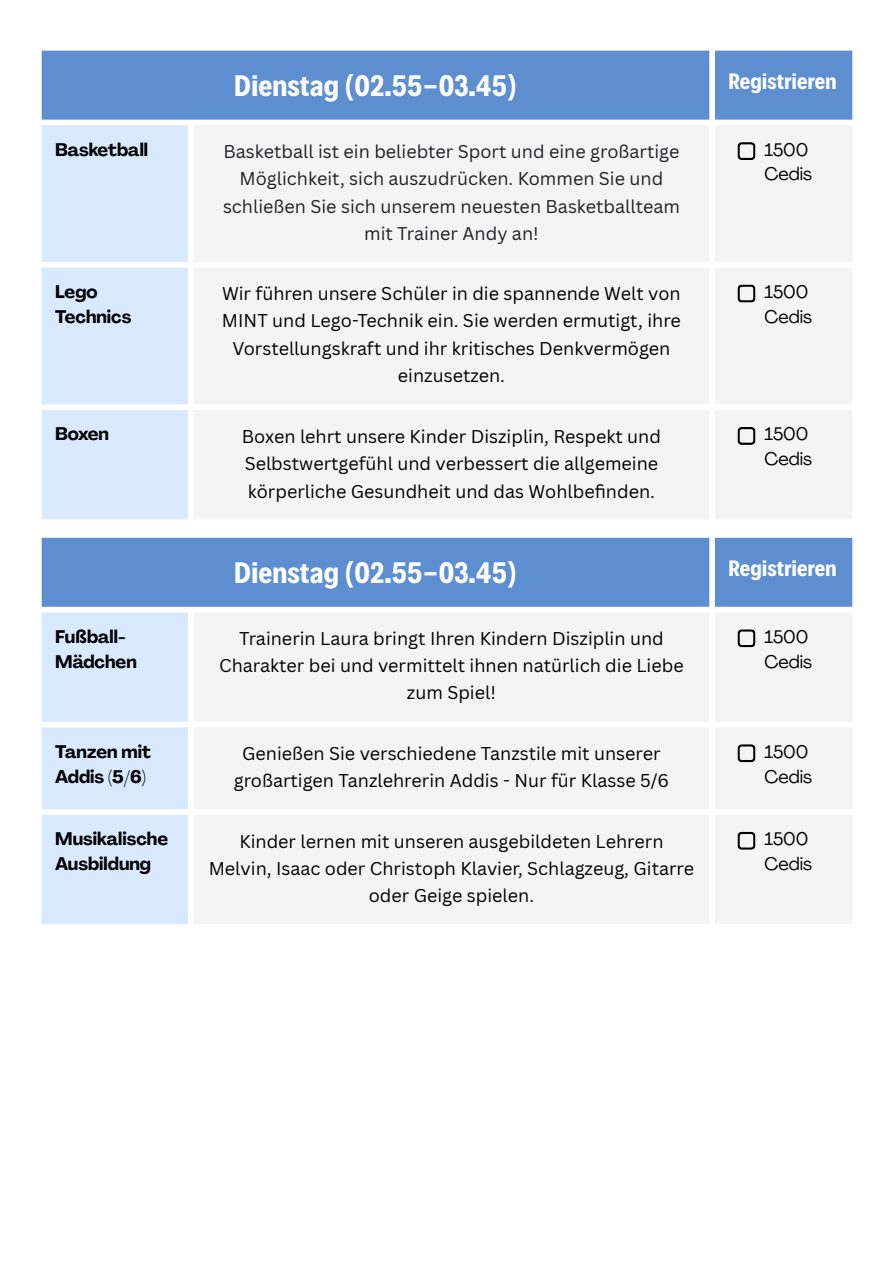
<style>
.page{position:relative;width:894px;height:1263px;background:#fff}
.page>*{position:absolute;margin:0;border:0;box-sizing:border-box;transform-origin:0 0}
.t1{font:700 30px "Decalotype";color:#fff}
.t2{font:700 22.5px "Decalotype";color:#fff}
.t3{font:18px/27px "Canva Sans";color:#000;text-align:center}
.t4{font:18px/27.3px "Canva Sans";color:#202124;text-align:center}
.t5{font:700 18px/24.8px "Agrandir";color:#000}
.t6{font:18px/24.8px "Agrandir";color:#000}
</style>
<div class="page">
<div style="left:42px;top:51px;width:810px;height:69px;background:#5d8fd0"></div>
<div style="left:42px;top:125px;width:146px;height:394px;background:#d9e9ff"></div>
<div style="left:194px;top:126px;width:658px;height:393px;background:#f4f4f4"></div>
<svg style="left:737px;top:142px;width:18px;height:18px"></svg>
<svg style="left:737px;top:285px;width:18px;height:18px"></svg>
<svg style="left:737px;top:427px;width:18px;height:18px"></svg>
<div style="left:42px;top:538px;width:810px;height:69px;background:#5d8fd0"></div>
<div style="left:42px;top:612px;width:146px;height:312px;background:#d9e9ff"></div>
<div style="left:194px;top:613px;width:658px;height:311px;background:#f4f4f4"></div>
<svg style="left:737px;top:629px;width:18px;height:18px"></svg>
<svg style="left:737px;top:744px;width:18px;height:18px"></svg>
<svg style="left:737px;top:832px;width:18px;height:18px"></svg>
<p class="t1" style="left:234px;top:65px;width:284px">Dienstag (02.55-03.45)</p>
<p class="t2" style="left:728px;top:66px;width:110px">Registrieren</p>
<p class="t5" style="left:55px;top:139px;width:94px">Basketball</p>
<p class="t4" style="left:223px;top:137px;width:458px">Basketball ist ein beliebter Sport und eine großartige Möglichkeit, sich auszudrücken. Kommen Sie und schließen Sie sich unserem neuesten Basketballteam mit Trainer Andy an!</p>
<p class="t6" style="left:764px;top:139px;width:49px">1500<br>Cedis</p>
<p class="t5" style="left:55px;top:281px;width:78px">Lego<br>Technics</p>
<p class="t3" style="left:222px;top:280px;width:460px">Wir führen unsere Schüler in die spannende Welt von MINT und Lego-Technik ein. Sie werden ermutigt, ihre Vorstellungskraft und ihr kritisches Denkvermögen einzusetzen.</p>
<p class="t6" style="left:764px;top:281px;width:49px">1500<br>Cedis</p>
<p class="t5" style="left:55px;top:424px;width:55px">Boxen</p>
<p class="t3" style="left:242px;top:422px;width:420px;line-height:27.6px;text-align:left">Boxen lehrt unsere Kinder Disziplin, Respekt und<br>Selbstwertgefühl und verbessert die allgemeine körperliche Gesundheit und das Wohlbefi nden.</p>
<p class="t6" style="left:764px;top:424px;width:49px">1500<br>Cedis</p>
<p class="t1" style="left:234px;top:552px;width:284px">Dienstag (02.55-03.45)</p>
<p class="t2" style="left:728px;top:553px;width:110px">Registrieren</p>
<p class="t5" style="left:55px;top:626px;width:83px">Fußball-<br>Mädchen</p>
<p class="t3" style="left:219px;top:625px;width:466px">Trainerin Laura bringt Ihren Kindern Disziplin und<br>Charakter bei und vermittelt ihnen natürlich die Liebe zum Spiel!</p>
<p class="t6" style="left:764px;top:626px;width:49px">1500<br>Cedis</p>
<p class="t5" style="left:55px;top:741px;width:97px">Tanzen mit<br>Addis (5/6)</p>
<p class="t3" style="left:234px;top:739px;width:437px">Genießen Sie verschiedene Tanzstile mit unserer großartigen Tanzlehrerin Addis - Nur für Klasse 5/6</p>
<p class="t6" style="left:764px;top:741px;width:49px">1500<br>Cedis</p>
<p class="t5" style="left:55px;top:828px;width:114px">Musikalische<br>Ausbildung</p>
<p class="t3" style="left:209px;top:827px;width:487px">Kinder lernen mit unseren ausgebildeten Lehrern<br>Melvin, Isaac oder Christoph Klavier, Schlagzeug, Gitarre oder Geige spielen.</p>
<p class="t6" style="left:764px;top:828px;width:49px">1500<br>Cedis</p>
</div>
